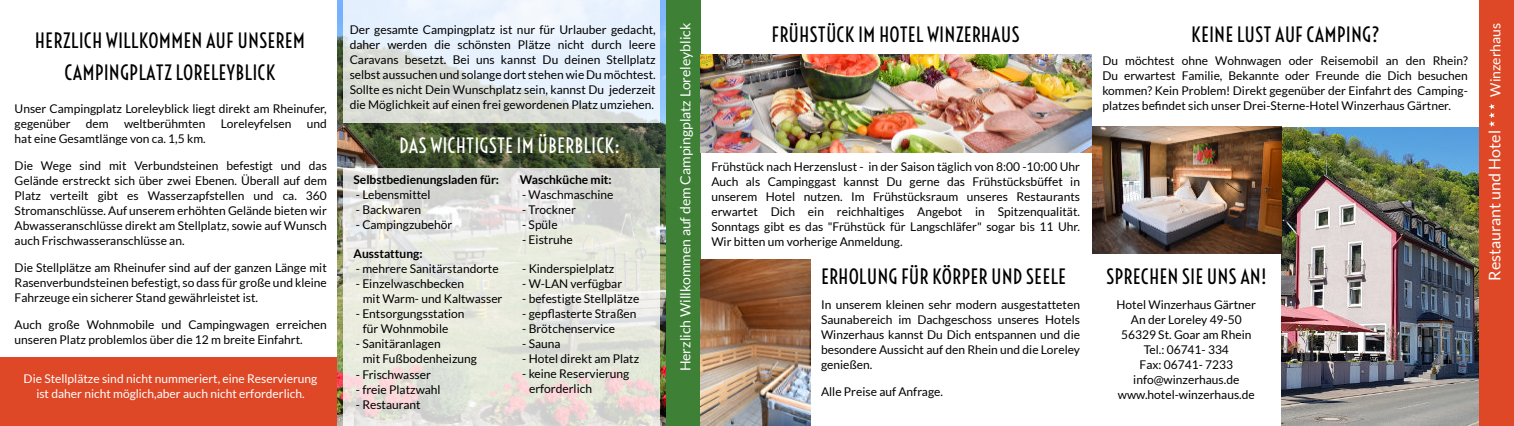
<style>
.page{position:relative;width:1514px;height:426px;background:#fff}
.page>*{position:absolute;margin:0;border:0;box-sizing:border-box;transform-origin:0 0}
.t1{font:20px/32px "Voltaire";color:#000;text-align:center}
.t2{font:20px "Voltaire";color:#fff}
.t3{font:16px "Lato";color:#fff}
.t4{font:14px "Lato";color:#fff}
.t5{font:12px/15px "Lato";color:#000}
.t6{font:12px/15px "Lato";color:#fff;text-align:center}
.t7{font:700 12px "Lato";color:#000}
</style>
<div class="page">
<img style="left:337px;top:0;width:329px;height:425px">
<div style="left:344px;top:0;width:316px;height:123px;background:#fff;opacity:.8"></div>
<div style="left:344px;top:168px;width:316px;height:257px;background:#fff;opacity:.8"></div>
<div style="left:666px;top:0;width:34px;height:425px;background:#3d8036"></div>
<div style="left:0;top:357px;width:337px;height:68px;background:#de4826"></div>
<img style="left:700px;top:55px;width:392px;height:97px">
<img style="left:1281px;top:126px;width:199px;height:299px">
<img style="left:700px;top:259px;width:111px;height:166px">
<img style="left:1092px;top:126px;width:190px;height:127px">
<div style="left:1480px;top:0;width:34px;height:425px;background:#de4826"></div>
<svg style="left:1489px;top:104px;width:6px;height:23px"></svg>
<p class="t5" style="left:350px;top:23px;width:307px;text-align:justify">Der gesamte Campingplatz ist nur für Urlauber gedacht, daher werden die schönsten Plätze nicht durch leere Caravans besetzt. Bei uns kannst Du deinen Stellplatz selbst aussuchen und solange dort stehen wie Du möchtest.<br>Sollte es nicht Dein Wunschplatz sein, kannst Du jederzeit die Möglichkeit auf einen frei gewordenen Platz umziehen.</p>
<h1 class="t1" style="left:772px;top:19px;width:250px">FRÜHSTÜCK IM HOTEL WINZERHAUS</h1>
<h1 class="t1" style="left:35px;top:25px;width:272px">HERZLICH WILLKOMMEN AUF UNSEREM<br>CAMPINGPLATZ LORELEYBLICK</h1>
<p class="t4" style="left:679px;top:371px;width:350px;rotate:-90deg">Herzlich Willkommen auf dem Campingplatz Loreleyblick</p>
<p class="t6" style="left:24px;top:371px;width:295px">Die Stellplätze sind nicht nummeriert, eine Reservierung ist daher nicht möglich,aber auch nicht erforderlich.</p>
<p class="t5" style="left:15px;top:102px;width:314px">Unser Campingplatz Loreleyblick liegt direkt am Rheinufer, gegenüber</p>
<p class="t5" style="left:86px;top:117px;width:24px">dem</p>
<p class="t5" style="left:124px;top:117px;width:83px">weltberühmten</p>
<p class="t5" style="left:221px;top:117px;width:72px">Loreleyfelsen</p>
<p class="t5" style="left:307px;top:117px;width:22px">und</p>
<p class="t5" style="left:15px;top:132px;width:193px">hat eine Gesamtlänge von ca. 1,5 km.</p>
<p class="t5" style="left:15px;top:159px;width:314px;text-align:justify">Die Wege sind mit Verbundsteinen befestigt und das Gelände erstreckt sich über zwei Ebenen. Überall auf dem Platz verteilt gibt es Wasserzapfstellen und ca. 360<br>Stromanschlüsse. Auf unserem erhöhten Gelände bieten wir Abwasseranschlüsse direkt am Stellplatz, sowie auf Wunsch auch Frischwasseranschlüsse an.</p>
<p class="t5" style="left:15px;top:261px;width:314px;text-align:justify">Die Stellplätze am Rheinufer sind auf der ganzen Länge mit Rasenverbundsteinen befestigt, so dass für große und kleine Fahrzeuge ein sicherer Stand gewährleistet ist.</p>
<p class="t5" style="left:15px;top:318px;width:314px">Auch große Wohnmobile und Campingwagen erreichen unseren Platz problemlos über die 12 m breite Einfahrt.</p>
<h1 class="t2" style="left:399px;top:133px;width:222px">DAS WICHTIGSTE IM ÜBERBLICK:</h1>
<p class="t7" style="left:354px;top:174px;width:147px">Selbstbedienungsladen für:</p>
<p class="t5" style="left:356px;top:187px;width:76px">- Lebensmittel</p>
<p class="t5" style="left:356px;top:202px;width:67px">- Backwaren</p>
<p class="t5" style="left:356px;top:217px;width:98px">- Campingzubehör</p>
<p class="t7" style="left:354px;top:248px;width:71px">Ausstattung:</p>
<p class="t5" style="left:356px;top:262px;width:144px">- mehrere Sanitärstandorte</p>
<p class="t5" style="left:363px;top:277px;width:141px;text-indent:-7px">- Einzelwaschbecken<br>mit Warm- und Kaltwasser</p>
<p class="t5" style="left:363px;top:307px;width:103px;text-indent:-7px">- Entsorgungsstation für Wohnmobile</p>
<p class="t5" style="left:363px;top:337px;width:116px;text-indent:-7px">- Sanitäranlagen<br>mit Fußbodenheizung</p>
<p class="t5" style="left:356px;top:367px;width:77px">- Frischwasser</p>
<p class="t5" style="left:356px;top:382px;width:86px">- freie Platzwahl</p>
<p class="t5" style="left:356px;top:397px;width:66px">- Restaurant</p>
<p class="t5" style="left:711px;top:160px;width:370px;text-align:justify">Frühstück nach Herzenslust - in der Saison täglich von 8:00 -10:00 Uhr Auch als Campinggast kannst Du gerne das Frühstücksbüffet in unserem Hotel nutzen. Im Frühstücksraum unseres Restaurants erwartet Dich ein reichhaltiges Angebot in Spitzenqualität.<br>Sonntags gibt es das "Frühstück für Langschläfer" sogar bis 11 Uhr.<br>Wir bitten um vorherige Anmeldung.</p>
<p class="t7" style="left:520px;top:174px;width:93px">Waschküche mit:</p>
<p class="t5" style="left:522px;top:187px;width:93px">- Waschmaschine</p>
<p class="t5" style="left:522px;top:202px;width:55px">- Trockner</p>
<p class="t5" style="left:522px;top:217px;width:37px">- Spüle</p>
<p class="t5" style="left:522px;top:232px;width:52px">- Eistruhe</p>
<p class="t5" style="left:522px;top:262px;width:94px">- Kinderspielplatz</p>
<p class="t5" style="left:522px;top:277px;width:101px">- W-LAN verfügbar</p>
<p class="t5" style="left:522px;top:292px;width:119px">- befestigte Stellplätze</p>
<p class="t5" style="left:522px;top:307px;width:116px">- gepflasterte Straßen</p>
<p class="t5" style="left:522px;top:322px;width:94px">- Brötchenservice</p>
<p class="t5" style="left:522px;top:337px;width:40px">- Sauna</p>
<p class="t5" style="left:522px;top:352px;width:119px">- Hotel direkt am Platz</p>
<p class="t5" style="left:529px;top:367px;width:102px;text-indent:-7px">- keine Reservierung erforderlich</p>
<h1 class="t1" style="left:821px;top:261px;width:247px">ERHOLUNG FÜR KÖRPER UND SEELE</h1>
<p class="t5" style="left:821px;top:297px;width:260px;text-align:justify">In unserem kleinen sehr modern ausgestatteten Saunabereich im Dachgeschoss unseres Hotels Winzerhaus kannst Du Dich entspannen und die besondere Aussicht auf den Rhein und die Loreley genießen.</p>
<p class="t5" style="left:821px;top:384px;width:123px">Alle Preise auf Anfrage.</p>
<h1 class="t1" style="left:1191px;top:19px;width:190px">KEINE LUST AUF CAMPING?</h1>
<p class="t5" style="left:1102px;top:54px;width:367px;text-align:justify">Du möchtest ohne Wohnwagen oder Reisemobil an den Rhein?<br>Du erwartest Familie, Bekannte oder Freunde die Dich besuchen kommen? Kein Problem! Direkt gegenüber der Einfahrt des Camping&shy;platzes befindet sich unser Drei-Sterne-Hotel Winzerhaus Gärtner.</p>
<h1 class="t1" style="left:1106px;top:261px;width:162px">SPRECHEN SIE UNS AN!</h1>
<p class="t5" style="left:1117px;top:297px;width:141px;text-align:center">Hotel Winzerhaus Gärtner<br>An der Loreley 49-50<br>56329 St. Goar am Rhein<br>Tel.: 06741- 334<br>Fax: 06741- 7233 info@winzerhaus.de www.hotel-winzerhaus.de</p>
<p class="t4" style="left:1489px;top:97px;width:75px;rotate:-90deg">Winzerhaus</p>
<h2 class="t3" style="left:1487px;top:280px;width:152px;rotate:-90deg">Restaurant und Hotel</h2>
</div>
